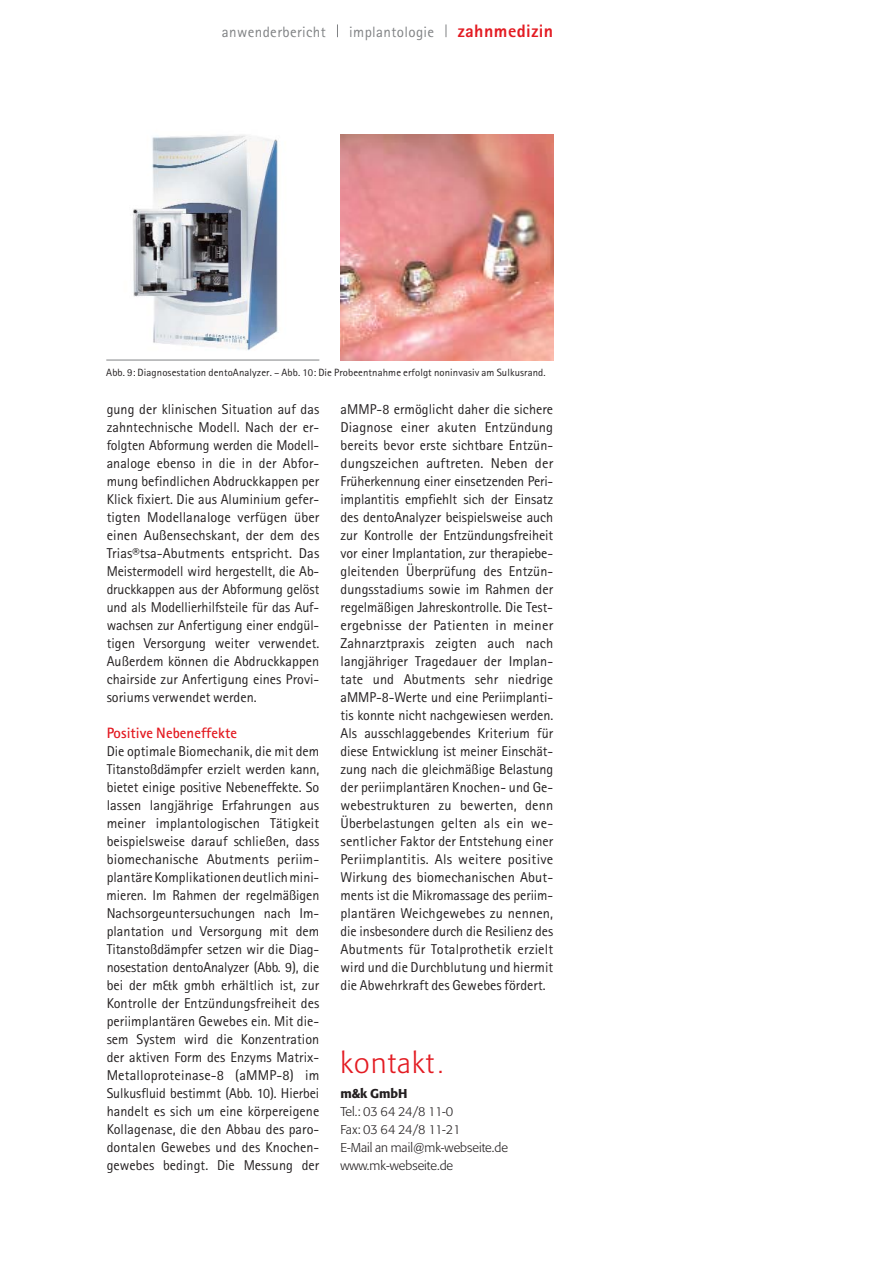
<style>
.page{position:relative;width:893px;height:1263px;background:#fff}
.page>*{position:absolute;margin:0;border:0;box-sizing:border-box;transform-origin:0 0}
.t1{font:300 28.5px "Formata";letter-spacing:.05em;color:#e31b22}
.t2{font:800 18px "Rotis Sans Serif";letter-spacing:.025em;color:#e31b22}
.t3{font:15px "Rotis Sans Serif";letter-spacing:.025em;color:#808284}
.t4{font:700 15px "Rotis Sans Serif";letter-spacing:.005em;color:#e31b22}
.t5{font:14.25px/18px "Rotis Sans Serif";letter-spacing:.005em;color:#231f20;text-align:justify}
.t6{font:300 12.75px/18px "Formata";color:#231f20}
.t7{font:500 12.75px "Formata";color:#231f20}
.t8{font:10.5px "Rotis Sans Serif";letter-spacing:.01em;color:#231f20}
.s1{font-size:24px}
</style>
<div class="page">
<svg style="left:446px;top:24px;width:1px;height:13px"></svg>
<svg style="left:337px;top:24px;width:1px;height:13px"></svg>
<img style="left:340px;top:134px;width:213px;height:226px">
<img style="left:112px;top:135px;width:181px;height:225px">
<hr style="left:106px;top:360px;width:213px;height:1px;background:#808284">
<p class="t3" style="left:222px;top:27px;width:105px">anwenderbericht</p>
<p class="t3" style="left:349px;top:27px;width:87px">implantologie</p>
<p class="t2" style="left:458px;top:25px;width:97px">zahnmedizin</p>
<p class="t8" style="left:106px;top:369px;width:441px">Abb. 9: Diagnosestation dentoAnalyzer. – Abb. 10: Die Probeentnahme erfolgt noninvasiv am Sulkusrand.</p>
<p class="t5" style="left:107px;top:402px;width:214px">gung der klinischen Situation auf das zahntechnische Modell. Nach der er&shy;folgten Abformung werden die Modell&shy;analoge ebenso in die in der Abfor&shy;mung befindlichen Abdruckkappen per Klick fixiert. Die aus Aluminium gefer&shy;tigten Modellanaloge verfügen über einen Außensechskant, der dem des Trias®tsa-Abutments entspricht. Das Meistermodell wird hergestellt, die Ab&shy;druckkappen aus der Abformung gelöst und als Modellierhilfsteile für das Auf&shy;wachsen zur Anfertigung einer endgül&shy;tigen Versorgung weiter verwendet.<br>Außerdem können die Abdruckkappen chairside zur Anfertigung eines Provi&shy;soriums verwendet werden.</p>
<p class="t4" style="left:107px;top:728px;width:132px">Positive Nebeneffekte</p>
<p class="t5" style="left:107px;top:744px;width:214px">Die optimale Biomechanik, die mit dem Titanstoßdämpfer erzielt werden kann, bietet einige positive Nebeneffekte. So lassen langjährige Erfahrungen aus meiner implantologischen Tätigkeit beispielsweise darauf schließen, dass biomechanische Abutments periim&shy;plantäre Komplikationen deutlich mini&shy;mieren. Im Rahmen der regelmäßigen Nachsorgeuntersuchungen nach Im&shy;plantation und Versorgung mit dem Titanstoßdämpfer setzen wir die Diag&shy;nosestation dentoAnalyzer (Abb. 9), die bei der m&amp;k gmbh erhältlich ist, zur Kontrolle der Entzündungsfreiheit des periimplantären Gewebes ein. Mit die&shy;sem System wird die Konzentration der aktiven Form des Enzyms Matrix-Metalloproteinase-8 (aMMP-8) im Sulkusfluid bestimmt (Abb. 10). Hierbei handelt es sich um eine körpereigene Kollagenase, die den Abbau des paro&shy;dontalen Gewebes und des Knochen&shy;gewebes bedingt. Die Messung der</p>
<p class="t5" style="left:341px;top:402px;width:214px">aMMP-8 ermöglicht daher die sichere Diagnose einer akuten Entzündung bereits bevor erste sichtbare Entzün&shy;dungszeichen auftreten. Neben der Früherkennung einer einsetzenden Peri&shy;implantitis empfiehlt sich der Einsatz des dentoAnalyzer beispielsweise auch zur Kontrolle der Entzündungsfreiheit vor einer Implantation, zur therapiebe&shy;gleitenden Überprüfung des Entzün&shy;dungsstadiums sowie im Rahmen der regelmäßigen Jahreskontrolle. Die Test&shy;ergebnisse der Patienten in meiner Zahnarztpraxis zeigten auch nach langjähriger Tragedauer der Implan&shy;tate und Abutments sehr niedrige aMMP-8-Werte und eine Periimplanti&shy;tis konnte nicht nachgewiesen werden.<br>Als ausschlaggebendes Kriterium für diese Entwicklung ist meiner Einschät&shy;zung nach die gleichmäßige Belastung der periimplantären Knochen- und Ge&shy;webestrukturen zu bewerten, denn Überbelastungen gelten als ein we&shy;sentlicher Faktor der Entstehung einer Periimplantitis. Als weitere positive Wirkung des biomechanischen Abut&shy;ments ist die Mikromassage des periim&shy;plantären Weichgewebes zu nennen, die insbesondere durch die Resilienz des Abutments für Totalprothetik erzielt wird und die Durchblutung und hiermit die Abwehrkraft des Gewebes fördert.</p>
<h1 class="t1" style="left:340px;top:1050px;width:104px">kontakt <span class="s1">.</span></h1>
<p class="t7" style="left:340px;top:1088px;width:69px">m&amp;k GmbH</p>
<p class="t6" style="left:340px;top:1103px;width:169px">Tel.: 03 64 24/8 11-0<br>Fax: 03 64 24/8 11-21<br>E-Mail an mail@mk-webseite.de www.mk-webseite.de</p>
</div>
